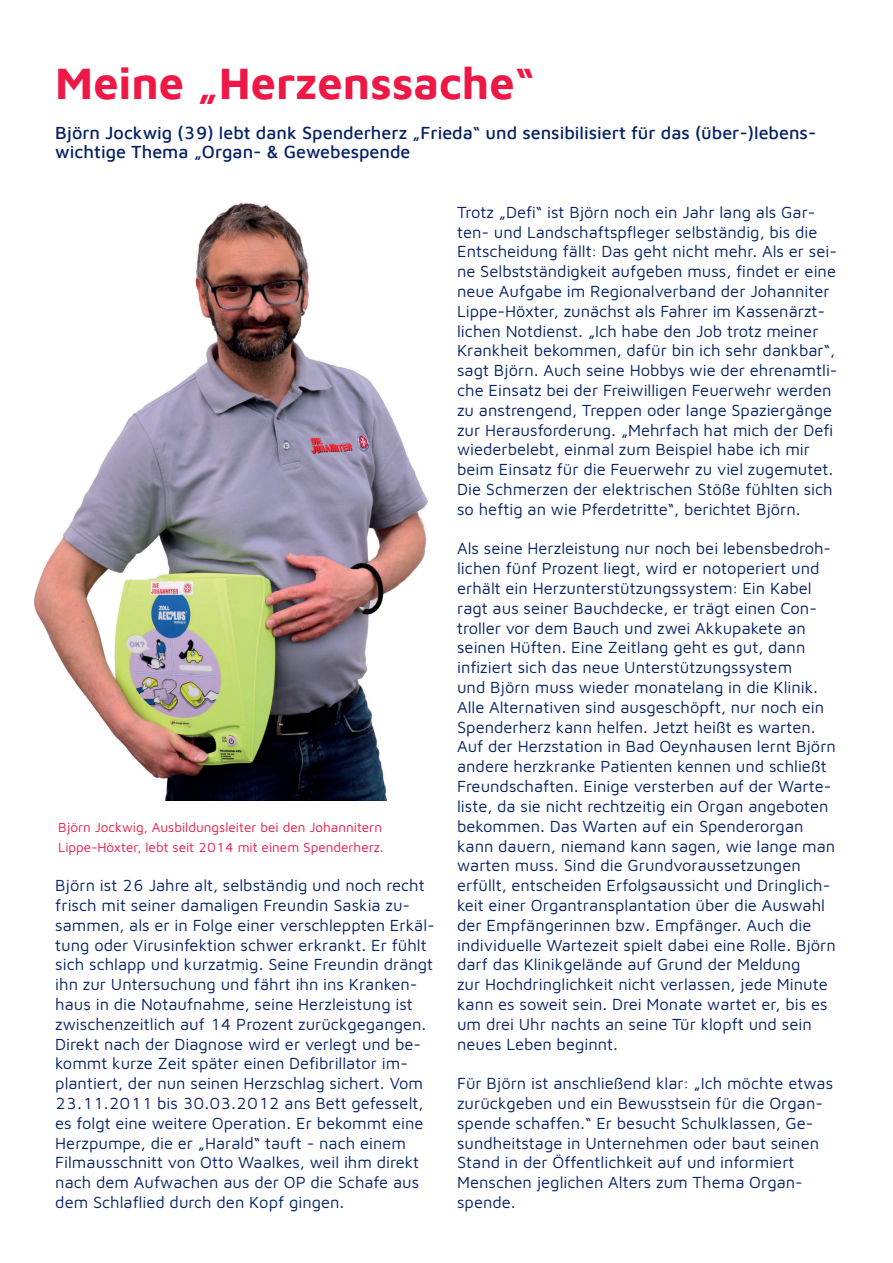
<style>
.page{position:relative;width:893px;height:1263px;background:#fff}
.page>*{position:absolute;margin:0;border:0;box-sizing:border-box;transform-origin:0 0}
.t1{font:700 45px "Maven Johanniter";color:#ed1845}
.t2{font:500 18px/19.8px "Maven Johanniter";color:#052265}
.t3{font:16.5px/19.8px "Maven Johanniter";color:#052265}
.t4{font:13.5px/19.8px "Maven Johanniter";color:#ed1845}
</style>
<div class="page">
<img style="left:34px;top:202px;width:394px;height:598px">
<h1 class="t1" style="left:55px;top:52px;width:481px">Meine „Herzenssache“</h1>
<p class="t2" style="left:55px;top:121px;width:763px">Björn Jockwig (39) lebt dank Spenderherz „Frieda“ und sensibilisiert für das (über-)lebens&shy;wichtige Thema „Organ- &amp; Gewebespende</p>
<p class="t4" style="left:58px;top:816px;width:327px">Björn Jockwig, Ausbildungsleiter bei den Johannitern<br>Lippe-Höxter, lebt seit 2014 mit einem Spenderherz.</p>
<p class="t3" style="left:55px;top:874px;width:381px">Björn ist 26 Jahre alt, selbständig und noch recht frisch mit seiner damaligen Freundin Saskia zu&shy;sammen, als er in Folge einer verschleppten Erkäl&shy;tung oder Virusinfektion schwer erkrankt. Er fühlt sich schlapp und kurzatmig. Seine Freundin drängt ihn zur Untersuchung und fährt ihn ins Kranken&shy;haus in die Notaufnahme, seine Herzleistung ist zwischenzeitlich auf 14 Prozent zurückgegangen.<br>Direkt nach der Diagnose wird er verlegt und be&shy;kommt kurze Zeit später einen Defibrillator im&shy;plantiert, der nun seinen Herzschlag sichert. Vom 23.11.2011 bis 30.03.2012 ans Bett gefesselt, es folgt eine weitere Operation. Er bekommt eine Herzpumpe, die er „Harald“ tauft - nach einem Filmausschnitt von Otto Waalkes, weil ihm direkt nach dem Aufwachen aus der OP die Schafe aus dem Schlaflied durch den Kopf gingen.</p>
<p class="t3" style="left:457px;top:201px;width:382px">Trotz „Defi“ ist Björn noch ein Jahr lang als Gar&shy;ten- und Landschaftspfleger selbständig, bis die Entscheidung fällt: Das geht nicht mehr. Als er sei&shy;ne Selbstständigkeit aufgeben muss, findet er eine neue Aufgabe im Regionalverband der Johanniter Lippe-Höxter, zunächst als Fahrer im Kassenärzt&shy;lichen Notdienst. „Ich habe den Job trotz meiner Krankheit bekommen, dafür bin ich sehr dankbar“, sagt Björn. Auch seine Hobbys wie der ehrenamtli&shy;che Einsatz bei der Freiwilligen Feuerwehr werden zu anstrengend, Treppen oder lange Spaziergänge zur Herausforderung. „Mehrfach hat mich der Defi wiederbelebt, einmal zum Beispiel habe ich mir beim Einsatz für die Feuerwehr zu viel zugemutet.<br>Die Schmerzen der elektrischen Stöße fühlten sich so heftig an wie Pferdetritte“, berichtet Björn.</p>
<p class="t3" style="left:457px;top:538px;width:380px">Als seine Herzleistung nur noch bei lebensbedroh&shy;lichen fünf Prozent liegt, wird er notoperiert und erhält ein Herzunterstützungssystem: Ein Kabel ragt aus seiner Bauchdecke, er trägt einen Con&shy;troller vor dem Bauch und zwei Akkupakete an seinen Hüften. Eine Zeitlang geht es gut, dann infiziert sich das neue Unterstützungssystem<br>und Björn muss wieder monatelang in die Klinik.<br>Alle Alternativen sind ausgeschöpft, nur noch ein Spenderherz kann helfen. Jetzt heißt es warten.<br>Auf der Herzstation in Bad Oeynhausen lernt Björn andere herzkranke Patienten kennen und schließt Freundschaften. Einige versterben auf der Warte&shy;liste, da sie nicht rechtzeitig ein Organ angeboten bekommen. Das Warten auf ein Spenderorgan kann dauern, niemand kann sagen, wie lange man warten muss. Sind die Grundvoraussetzungen erfüllt, entscheiden Erfolgsaussicht und Dringlich&shy;keit einer Organtransplantation über die Auswahl der Empfängerinnen bzw. Empfänger. Auch die individuelle Wartezeit spielt dabei eine Rolle. Björn darf das Klinikgelände auf Grund der Meldung<br>zur Hochdringlichkeit nicht verlassen, jede Minute kann es soweit sein. Drei Monate wartet er, bis es um drei Uhr nachts an seine Tür klopft und sein neues Leben beginnt.</p>
<p class="t3" style="left:457px;top:1072px;width:378px">Für Björn ist anschließend klar: „Ich möchte etwas zurückgeben und ein Bewusstsein für die Organ&shy;spende schaffen.“ Er besucht Schulklassen, Ge&shy;sundheitstage in Unternehmen oder baut seinen Stand in der Öffentlichkeit auf und informiert Menschen jeglichen Alters zum Thema Organ&shy;spende.</p>
</div>
